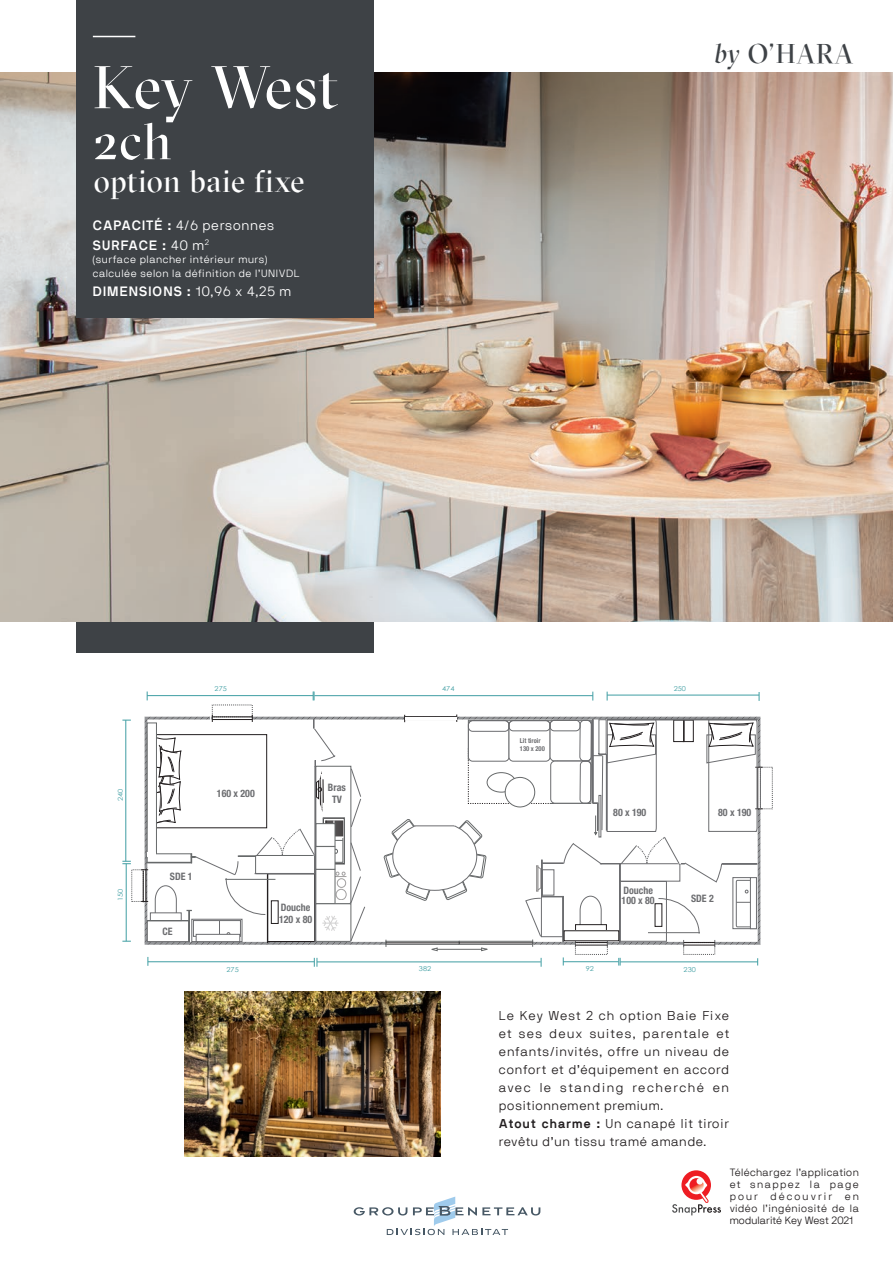
<style>
.page{position:relative;width:893px;height:1263px;background:#fff}
.page>*{position:absolute;margin:0;border:0;box-sizing:border-box;transform-origin:0 0}
.t1{font:60px "GT Sectra Display";letter-spacing:-.01em;color:#fff}
.t2{font:51px "GT Sectra Display";color:#fff}
.t3{font:30.6px "GT Sectra Display";letter-spacing:.015em;color:#fff}
.t4{font:27px "GT Sectra Display";color:#3e4246}
.t5{font:700 13.5px "NB International Pro";letter-spacing:.05em;color:#fff}
.t6{font:300 13.5px "NB International Pro";letter-spacing:.05em;color:#fff}
.Titre_N2{font:300 12.75px/18px "NB International Pro";letter-spacing:.05em;color:#231f20;text-align:justify}
.LEGENDE_BARDAGE{font:300 10.5px/12px "NB International Pro";letter-spacing:.035em;color:#231f20;text-align:justify}
.t7{font:300 10.5px/13.5px "NB International Pro";letter-spacing:.05em;color:#fff}
.t8{font:700 condensed 10.2px/9.8px "Helvetica Neue LT Std";color:#6c6d70}
.t9{font:10.2px "Myriad Pro";color:#231f20}
.t10{font:6.75px "Century Gothic";color:#409ea3;scale:1.09 1}
.t11{font:700 condensed 6.75px "Helvetica Neue LT Std";color:#6c6d70}
.s1{font-weight:700}
.s2{font-weight:300}
.s3{font-style:italic}
</style>
<div class="page">
<div style="left:76px;top:621px;width:297px;height:32px;background:#3e4246"></div>
<img style="left:0;top:72px;width:893px;height:549px">
<div style="left:76px;top:0;width:297px;height:317px;background:#3e4246"></div>
<hr style="left:93px;top:36px;width:42px;height:1px;background:#fff">
<svg style="left:145px;top:717px;width:239px;height:228px"></svg>
<div style="left:575px;top:942px;width:33px;height:13px;border:1px dashed #57585a"></div>
<svg style="left:384px;top:714px;width:379px;height:237px"></svg>
<svg style="left:141px;top:691px;width:224px;height:251px"></svg>
<hr style="left:147px;top:695px;width:166px;height:1px;background:#409ea3">
<hr style="left:607px;top:695px;width:152px;height:1px;background:#409ea3">
<svg style="left:618px;top:958px;width:3px;height:7px"></svg>
<hr style="left:620px;top:961px;width:138px;height:1px;background:#409ea3">
<hr style="left:563px;top:961px;width:55px;height:1px;background:#409ea3">
<hr style="left:148px;top:961px;width:166px;height:1px;background:#409ea3">
<svg style="left:314px;top:958px;width:4px;height:9px"></svg>
<hr style="left:317px;top:962px;width:224px;height:1px;background:#409ea3">
<hr style="left:314px;top:695px;width:279px;height:1px;background:#409ea3">
<svg style="left:122px;top:861px;width:9px;height:3px"></svg>
<hr style="left:126px;top:720px;width:1px;height:141px;background:#409ea3">
<hr style="left:126px;top:864px;width:1px;height:77px;background:#409ea3">
<svg style="left:354px;top:1196px;width:186px;height:39px"></svg>
<img style="left:184px;top:991px;width:257px;height:166px">
<svg style="left:681px;top:1170px;width:30px;height:30px"></svg>
<svg style="left:672px;top:1176px;width:49px;height:39px"></svg>
<p class="t1" style="left:93px;top:50px;width:247px">Key West</p>
<p class="t2" style="left:94px;top:109px;width:79px">2ch</p>
<p class="t3" style="left:94px;top:162px;width:212px">option baie fixe</p>
<p class="t6" style="left:93px;top:218px;width:183px"><span class="s1">CAPACITÉ :</span> 4/6 personnes</p>
<p class="t5" style="left:93px;top:237px;width:118px">SURFACE : <span class="s2">40 m</span><sup>2</sup></p>
<p class="t7" style="left:93px;top:253px;width:208px">(surface plancher intérieur murs) calculée selon la définition de l’UNIVDL</p>
<p class="t5" style="left:93px;top:284px;width:200px">DIMENSIONS : <span class="s2">10,96 x 4,25 m</span></p>
<p class="t4" style="left:714px;top:36px;width:141px"><span class="s3">by</span> O’HARA</p>
<p class="t10" style="left:116px;top:801px;width:13px;rotate:-90deg">240</p>
<p class="t10" style="left:442px;top:684px;width:13px">474</p>
<p class="t10" style="left:215px;top:684px;width:13px">275</p>
<p class="t10" style="left:674px;top:684px;width:13px">250</p>
<p class="t11" style="left:520px;top:736px;width:22px">Lit tiroir</p>
<p class="t8" style="left:217px;top:788px;width:39px">160 x 200</p>
<p class="t8" style="left:328px;top:781px;width:19px;line-height:12.3px;text-align:center">Bras<br>TV</p>
<p class="t11" style="left:520px;top:744px;width:26px">130 x 200</p>
<p class="t10" style="left:116px;top:901px;width:13px;rotate:-90deg">150</p>
<p class="t8" style="left:170px;top:872px;width:24px">SDE 1</p>
<p class="t8" style="left:163px;top:927px;width:12px">CE</p>
<p class="t8" style="left:281px;top:902px;width:31px">Douche</p>
<p class="t8" style="left:279px;top:914px;width:35px">120 x 80</p>
<p class="t8" style="left:613px;top:807px;width:35px">80 x 190</p>
<p class="t8" style="left:718px;top:807px;width:35px">80 x 190</p>
<p class="t8" style="left:622px;top:886px;width:35px">Douche<br>100 x 80</p>
<p class="t8" style="left:691px;top:894px;width:24px">SDE 2</p>
<p class="t10" style="left:226px;top:965px;width:13px">275</p>
<p class="t10" style="left:419px;top:964px;width:13px">382</p>
<p class="t10" style="left:586px;top:964px;width:9px">92</p>
<p class="t10" style="left:684px;top:965px;width:13px">230</p>
<p class="Titre_N2" style="left:499px;top:1006px;width:232px">Le Key West 2 ch option Baie Fixe et ses deux suites, parentale et enfants/invités, offre un niveau de confort et d’équipement en accord avec le standing recherché en positionnement premium.</p>
<p class="Titre_N2" style="left:499px;top:1114px;width:232px"><span class="s1">Atout charme :</span> Un canapé lit tiroir revêtu d’un tissu tramé amande.</p>
<p class="t9" style="left:690px;top:1085px;width:86px">KEY WEST 2CH 2020</p>
<p class="LEGENDE_BARDAGE" style="left:730px;top:1166px;width:131px">Téléchargez l’application et snappez la page pour découvrir en vidéo l’ingéniosité de la modularité Key West 2021</p>
</div>
